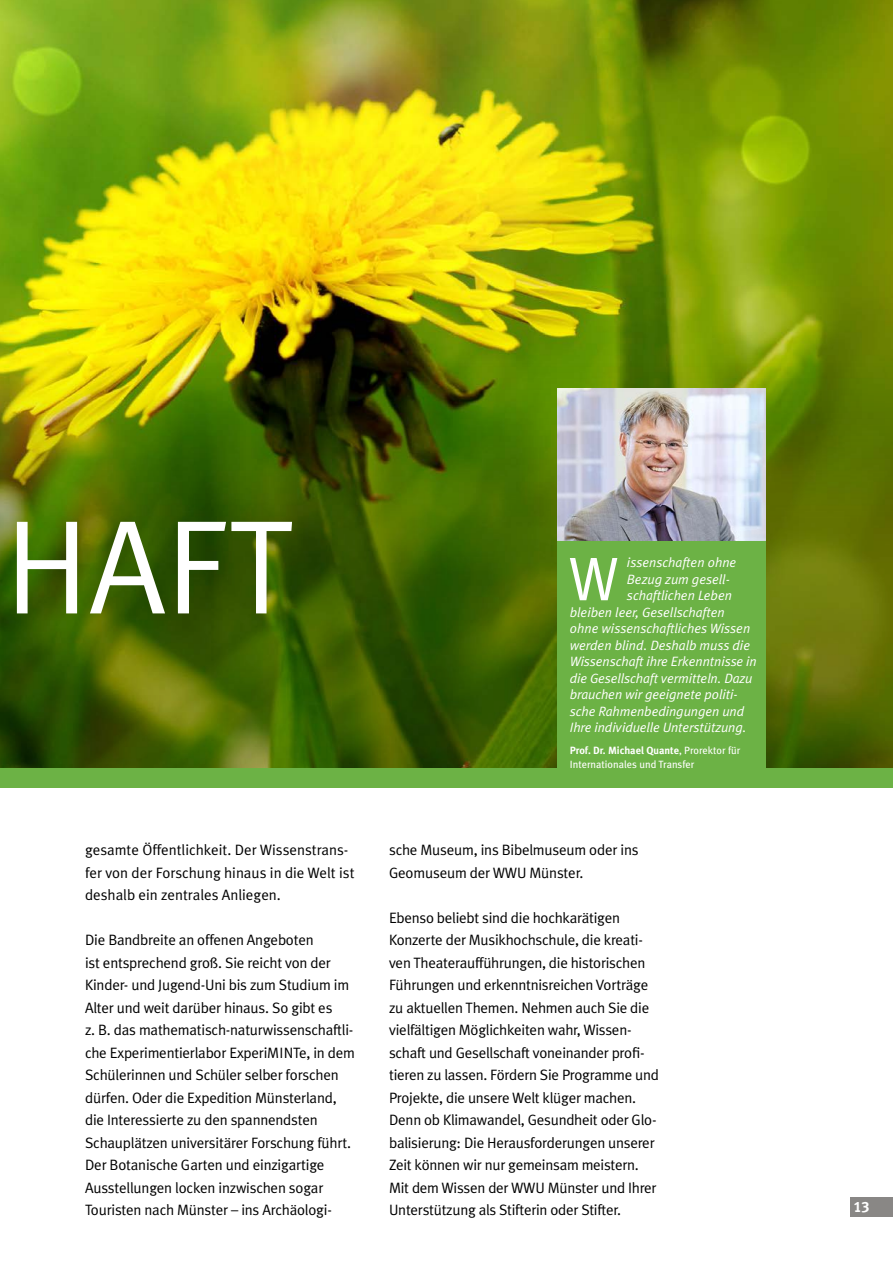
<style>
.page{position:relative;width:893px;height:1263px;background:#fff}
.page>*{position:absolute;margin:0;border:0;box-sizing:border-box;transform-origin:0 0}
.t1{font:133.5px "Meta Plus Normal";color:#fff}
.t2{font:61.65px "Meta Plus Normal";color:#fff}
.t3{font:15px/22.5px "Meta Plus Normal";letter-spacing:-.015em;color:#000}
.t4{font:15px "Meta Plus Bold Caps";color:#fff}
.t5{font:italic 13.5px "Meta Plus Normal";letter-spacing:-.005em;color:#fff}
.t6{font:10.5px/13.5px "Meta Plus";color:#fff}
.s1{font-weight:700}
</style>
<div class="page">
<img style="left:0;top:0;width:893px;height:350px">
<svg style="left:0;top:350px;width:893px;height:418px;background:#4c6702"></svg>
<div style="left:0;top:768px;width:893px;height:20px;background:#6cb245"></div>
<div style="left:557px;top:540px;width:208px;height:231px;background:#6cb245"></div>
<img style="left:557px;top:388px;width:208px;height:152px">
<div style="left:850px;top:1197px;width:43px;height:20px;background:#898785"></div>
<h1 class="t1" style="left:5px;top:490px;width:291px">HAFT</h1>
<p class="t3" style="left:85px;top:838px;width:271px">gesamte Öffentlichkeit. Der Wissenstrans&shy;fer von der Forschung hinaus in die Welt ist deshalb ein zentrales Anliegen.</p>
<p class="t3" style="left:85px;top:928px;width:271px">Die Bandbreite an offenen Angeboten<br>ist entsprechend groß. Sie reicht von der Kinder- und Jugend-Uni bis zum Studium im Alter und weit darüber hinaus. So gibt es<br>z. B. das mathematisch-naturwissenschaftli&shy;che Experimentierlabor ExperiMINTe, in dem Schülerinnen und Schüler selber forschen dürfen. Oder die Expedition Münsterland, die Interessierte zu den spannendsten Schauplätzen universitärer Forschung führt.<br>Der Botanische Garten und einzigartige Ausstellungen locken inzwischen sogar Touristen nach Münster – ins Archäologi-</p>
<h2 class="t2" style="left:568px;top:543px;width:52px">W</h2>
<p class="t5" style="left:627px;top:555px;width:111px">issenschaften ohne</p>
<p class="t5" style="left:627px;top:571px;width:104px">Bezug zum gesell-</p>
<p class="t5" style="left:627px;top:588px;width:107px">schaftlichen Leben</p>
<p class="t5" style="left:570px;top:604px;width:157px">bleiben leer, Gesellschaften</p>
<p class="t5" style="left:570px;top:621px;width:182px">ohne wissenschaftliches Wissen</p>
<p class="t5" style="left:570px;top:637px;width:182px">werden blind. Deshalb muss die</p>
<p class="t5" style="left:570px;top:654px;width:189px">Wissenschaft ihre Erkenntnisse in</p>
<p class="t5" style="left:570px;top:670px;width:184px">die Gesellschaft vermitteln. Dazu</p>
<p class="t5" style="left:570px;top:687px;width:169px">brauchen wir geeignete politi-</p>
<p class="t5" style="left:570px;top:703px;width:176px">sche Rahmenbedingungen und</p>
<p class="t5" style="left:570px;top:720px;width:178px">Ihre individuelle Unterstützung.</p>
<p class="t6" style="left:570px;top:743px;width:172px"><span class="s1">Prof. Dr. Michael Quante</span>, Prorektor für<br>Internationales und Transfer</p>
<p class="t3" style="left:389px;top:838px;width:251px">sche Museum, ins Bibelmuseum oder ins<br>Geomuseum der WWU Münster.</p>
<p class="t3" style="left:389px;top:906px;width:272px">Ebenso beliebt sind die hochkarätigen Konzerte der Musikhochschule, die kreati&shy;ven Theateraufführungen, die historischen Führungen und erkenntnisreichen Vorträge zu aktuellen Themen. Nehmen auch Sie die vielfältigen Möglichkeiten wahr, Wissen&shy;schaft und Gesellschaft voneinander profi&shy;tieren zu lassen. Fördern Sie Programme und Projekte, die unsere Welt klüger machen.<br>Denn ob Klimawandel, Gesundheit oder Glo&shy;balisierung: Die Herausforderungen unserer Zeit können wir nur gemeinsam meistern.<br>Mit dem Wissen der WWU Münster und Ihrer Unterstützung als Stifterin oder Stifter.</p>
<p class="t4" style="left:853px;top:1198px;width:18px">13</p>
</div>
